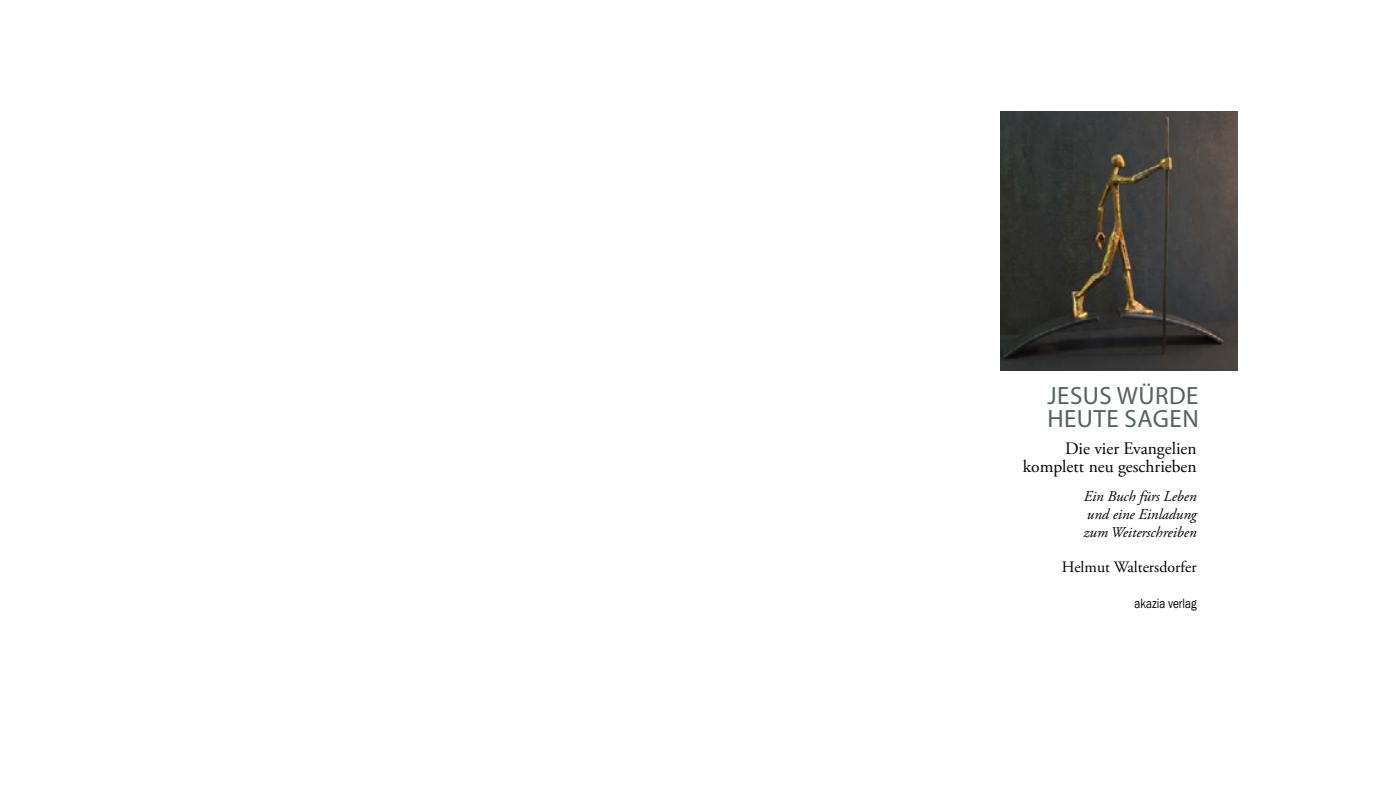
<style>
.page{position:relative;width:1382px;height:798px;background:#fff}
.page>*{position:absolute;margin:0;border:0;box-sizing:border-box;transform-origin:0 0}
.t1{font:25px/23.8px "Myriad Pro";letter-spacing:.02em;color:#53635e}
.t2{font:17.5px/17.8px "Adobe Garamond Pro";color:#000;text-align:right}
.t3{font:15.75px "Adobe Garamond Pro";color:#000}
.t4{font:italic 15px/17.8px "Adobe Garamond Pro";color:#000;text-align:justify}
.t5{font:13.75px "Franklin Gothic";color:#000;scale:.82 1}
</style>
<div class="page">
<img style="left:1001px;top:112px;width:237px;height:258px">
<h1 class="t1" style="left:1047px;top:383px;width:153px">JESUS WÜRDE<br>HEUTE SAGEN</h1>
<p class="t2" style="left:1023px;top:440px;width:175px">Die vier Evangelien komplett neu geschrieben</p>
<p class="t4" style="left:1083px;top:487px;width:115px">Ein Buch fürs Leben und eine Einladung zum Weiterschreiben</p>
<p class="t3" style="left:1062px;top:557px;width:136px">Helmut Waltersdorfer</p>
<p class="t5" style="left:1134px;top:594px;width:77px">akazia verlag</p>
</div>
